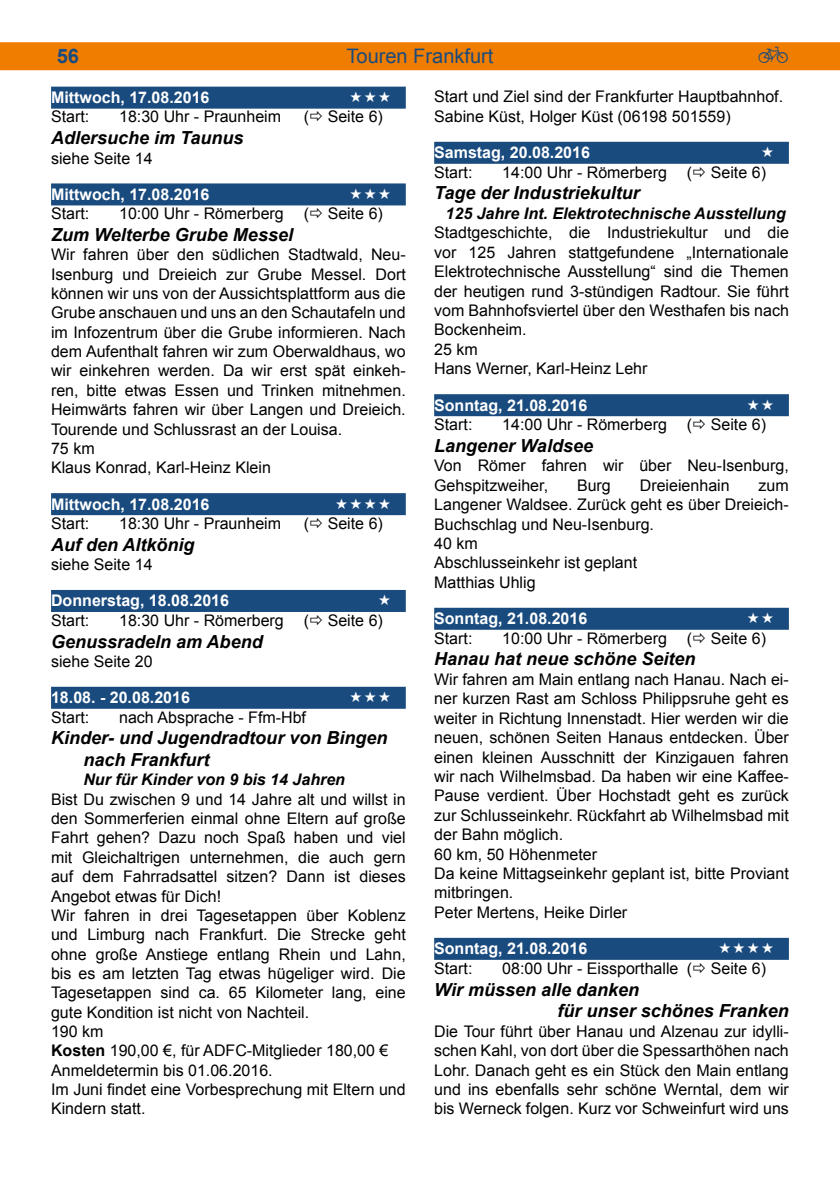
<style>
.page{position:relative;width:840px;height:1191px;background:#fff}
.page>*{position:absolute;margin:0;border:0;box-sizing:border-box;transform-origin:0 0}
.t1{font:20px "Arial";color:#1a4b7e}
.t2{font:700 20px "Arial";color:#1a4b7e}
.t3{font:20px "Raeder 1 a";color:#1a4b7e}
.t4{font:italic 700 18px/21.8px "Arial";color:#000}
.t5{font:16px/19.4px "Arial";color:#000}
.t6{font:700 16px "Arial";color:#fff}
.t7{font:italic 700 16px "Arial";color:#000}
.s1{font-weight:700}
</style>
<div class="page">
<div style="left:0;top:42px;width:839px;height:28px;background:#ef7d00"></div>
<div style="left:51px;top:87px;width:354px;height:22px;background:#1a4b7e"></div>
<div style="left:51px;top:183px;width:354px;height:22px;background:#1a4b7e"></div>
<div style="left:51px;top:493px;width:354px;height:22px;background:#1a4b7e"></div>
<div style="left:51px;top:590px;width:354px;height:22px;background:#1a4b7e"></div>
<div style="left:51px;top:687px;width:354px;height:22px;background:#1a4b7e"></div>
<div style="left:434px;top:142px;width:354px;height:22px;background:#1a4b7e"></div>
<div style="left:434px;top:394px;width:354px;height:22px;background:#1a4b7e"></div>
<div style="left:434px;top:608px;width:354px;height:22px;background:#1a4b7e"></div>
<div style="left:434px;top:937px;width:354px;height:22px;background:#1a4b7e"></div>
<p class="t2" style="left:57px;top:43px;width:24px">56</p>
<p class="t1" style="left:346px;top:43px;width:148px">Touren Frankfurt</p>
<p class="t3" style="left:757px;top:46px;width:32px">Z</p>
<p class="t6" style="left:51px;top:87px;width:160px">Mittwoch, 17.08.2016</p>
<p class="t5" style="left:51px;top:107px;width:40px">Start:</p>
<p class="t5" style="left:119px;top:107px;width:163px">18:30 Uhr - Praunheim</p>
<p class="t5" style="left:303px;top:107px;width:81px">( Seite 6)</p>
<p class="t4" style="left:51px;top:127px;width:194px">Adlersuche im Taunus</p>
<p class="t5" style="left:51px;top:148px;width:103px">siehe Seite 14</p>
<p class="t6" style="left:51px;top:184px;width:160px">Mittwoch, 17.08.2016</p>
<p class="t5" style="left:51px;top:204px;width:40px">Start:</p>
<p class="t5" style="left:119px;top:204px;width:265px">10:00 Uhr - Römerberg ( Seite 6)</p>
<p class="t4" style="left:51px;top:224px;width:243px">Zum Welterbe Grube Messel</p>
<p class="t5" style="left:51px;top:245px;width:356px">Wir fahren über den südlichen Stadtwald, Neu-Isenburg und Dreieich zur Grube Messel. Dort können wir uns von der Aussichtsplattform aus die Grube anschauen und uns an den Schautafeln und im Infozentrum über die Grube informieren. Nach dem Aufenthalt fahren wir zum Oberwaldhaus, wo wir einkehren werden. Da wir erst spät einkeh&shy;ren, bitte etwas Essen und Trinken mitnehmen.<br>Heimwärts fahren wir über Langen und Dreieich.<br>Tourende und Schlussrast an der Louisa.<br>75 km<br>Klaus Konrad, Karl-Heinz Klein</p>
<p class="t6" style="left:51px;top:493px;width:160px">Mittwoch, 17.08.2016</p>
<p class="t5" style="left:51px;top:514px;width:40px">Start:</p>
<p class="t5" style="left:119px;top:514px;width:163px">18:30 Uhr - Praunheim</p>
<p class="t5" style="left:303px;top:514px;width:81px">( Seite 6)</p>
<p class="t4" style="left:51px;top:534px;width:145px">Auf den Altkönig</p>
<p class="t5" style="left:51px;top:555px;width:103px">siehe Seite 14</p>
<p class="t6" style="left:51px;top:590px;width:179px">Donnerstag, 18.08.2016</p>
<p class="t5" style="left:51px;top:610px;width:40px">Start:</p>
<p class="t5" style="left:119px;top:610px;width:265px">18:30 Uhr - Römerberg ( Seite 6)</p>
<p class="t4" style="left:51px;top:631px;width:213px">Genussradeln am Abend</p>
<p class="t5" style="left:51px;top:651px;width:103px">siehe Seite 20</p>
<p class="t6" style="left:51px;top:687px;width:140px">18.08. - 20.08.2016</p>
<p class="t5" style="left:51px;top:707px;width:40px">Start:</p>
<p class="t5" style="left:119px;top:707px;width:188px">nach Absprache - Ffm-Hbf</p>
<p class="t4" style="left:83px;top:727px;width:305px;text-indent:-32px">Kinder- und Jugendradtour von Bingen nach Frankfurt</p>
<p class="t7" style="left:83px;top:769px;width:263px">Nur für Kinder von 9 bis 14 Jahren</p>
<p class="t5" style="left:51px;top:789px;width:356px">Bist Du zwischen 9 und 14 Jahre alt und willst in den Sommerferien einmal ohne Eltern auf große Fahrt gehen? Dazu noch Spaß haben und viel mit Gleichaltrigen unternehmen, die auch gern auf dem Fahrradsattel sitzen? Dann ist dieses Angebot etwas für Dich!<br>Wir fahren in drei Tagesetappen über Koblenz und Limburg nach Frankfurt. Die Strecke geht ohne große Anstiege entlang Rhein und Lahn, bis es am letzten Tag etwas hügeliger wird. Die Tagesetappen sind ca. 65 Kilometer lang, eine gute Kondition ist nicht von Nachteil.<br>190 km<br><span class="s1">Kosten</span> 190,00 €, für ADFC-Mitglieder 180,00 € Anmeldetermin bis 01.06.2016.<br>Im Juni findet eine Vorbesprechung mit Eltern und Kindern statt.</p>
<p class="t5" style="left:434px;top:87px;width:350px">Start und Ziel sind der Frankfurter Hauptbahnhof.<br>Sabine Küst, Holger Küst (06198 501559)</p>
<p class="t6" style="left:434px;top:142px;width:157px">Samstag, 20.08.2016</p>
<p class="t5" style="left:434px;top:162px;width:40px">Start:</p>
<p class="t5" style="left:502px;top:162px;width:265px">14:00 Uhr - Römerberg ( Seite 6)</p>
<p class="t4" style="left:434px;top:183px;width:207px">Tage der Industriekultur</p>
<p class="t7" style="left:445px;top:203px;width:341px">125 Jahre Int. Elektrotechnische Ausstellung</p>
<p class="t5" style="left:434px;top:223px;width:356px">Stadtgeschichte, die Industriekultur und die vor 125 Jahren stattgefundene „Internationale Elektrotechnische Ausstellung“ sind die Themen der heutigen rund 3-stündigen Radtour. Sie führt vom Bahnhofsviertel über den Westhafen bis nach Bockenheim.<br>25 km<br>Hans Werner, Karl-Heinz Lehr</p>
<p class="t6" style="left:434px;top:394px;width:154px">Sonntag, 21.08.2016</p>
<p class="t5" style="left:434px;top:415px;width:40px">Start:</p>
<p class="t5" style="left:502px;top:415px;width:265px">14:00 Uhr - Römerberg ( Seite 6)</p>
<p class="t4" style="left:434px;top:435px;width:160px">Langener Waldsee</p>
<p class="t5" style="left:434px;top:456px;width:356px">Von Römer fahren wir über Neu-Isenburg,<br>Gehspitzweiher,</p>
<p class="t5" style="left:576px;top:475px;width:35px">Burg</p>
<p class="t5" style="left:639px;top:475px;width:91px">Dreieienhain</p>
<p class="t5" style="left:434px;top:475px;width:356px;text-indent:324px">zum<br>Langener Waldsee. Zurück geht es über Dreieich-<br>Buchschlag und Neu-Isenburg.<br>40 km<br>Abschlusseinkehr ist geplant<br>Matthias Uhlig</p>
<p class="t6" style="left:434px;top:608px;width:154px">Sonntag, 21.08.2016</p>
<p class="t5" style="left:434px;top:628px;width:40px">Start:</p>
<p class="t5" style="left:502px;top:628px;width:265px">10:00 Uhr - Römerberg ( Seite 6)</p>
<p class="t4" style="left:434px;top:649px;width:263px">Hanau hat neue schöne Seiten</p>
<p class="t5" style="left:434px;top:669px;width:356px">Wir fahren am Main entlang nach Hanau. Nach ei&shy;ner kurzen Rast am Schloss Philippsruhe geht es weiter in Richtung Innenstadt. Hier werden wir die neuen, schönen Seiten Hanaus entdecken. Über einen kleinen Ausschnitt der Kinzigauen fahren wir nach Wilhelmsbad. Da haben wir eine Kaffee-Pause verdient. Über Hochstadt geht es zurück zur Schlusseinkehr. Rückfahrt ab Wilhelmsbad mit der Bahn möglich.<br>60 km, 50 Höhenmeter<br>Da keine Mittagseinkehr geplant ist, bitte Proviant mitbringen.<br>Peter Mertens, Heike Dirler</p>
<p class="t6" style="left:434px;top:938px;width:154px">Sonntag, 21.08.2016</p>
<p class="t5" style="left:434px;top:958px;width:40px">Start:</p>
<p class="t5" style="left:502px;top:958px;width:265px">08:00 Uhr - Eissporthalle ( Seite 6)</p>
<p class="t4" style="left:557px;top:978px;width:233px;text-indent:-123px">Wir müssen alle danken<br>für unser schönes Franken</p>
<p class="t5" style="left:434px;top:1021px;width:356px;text-align:justify">Die Tour führt über Hanau und Alzenau zur idylli&shy;schen Kahl, von dort über die Spessarthöhen nach Lohr. Danach geht es ein Stück den Main entlang und ins ebenfalls sehr schöne Werntal, dem wir bis Werneck folgen. Kurz vor Schweinfurt wird uns</p>
</div>
